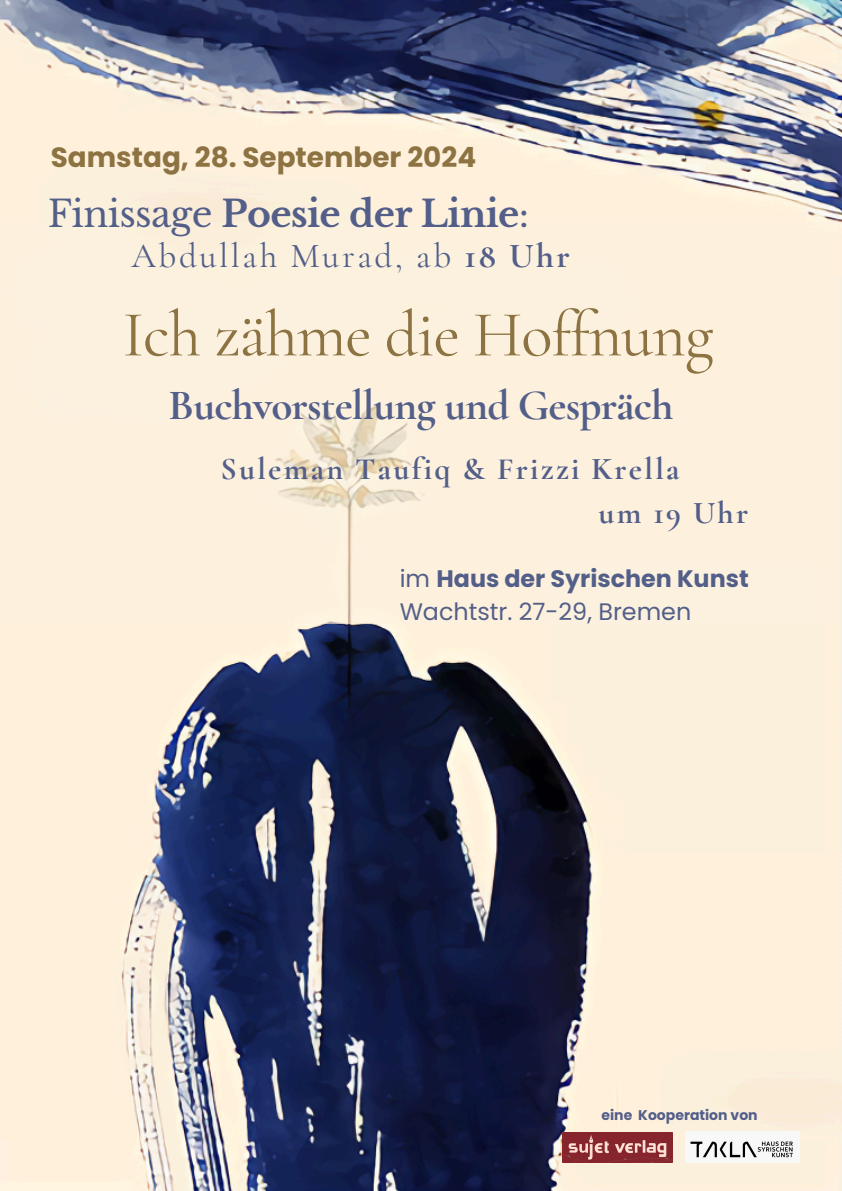
<style>
.page{position:relative;width:842px;height:1191px;background:#fff}
.page>*{position:absolute;margin:0;border:0;box-sizing:border-box;transform-origin:0 0}
.t1{font:65.2px "Cormorant Garamond";letter-spacing:-.02em;color:#8d7342}
.t2{font:700 43.1px "Cormorant Garamond";letter-spacing:-.02em;color:#535f89}
.t3{font:700 36.3px "Libre Baskerville";letter-spacing:-.02em;color:#535f89}
.t4{font:35px "Cormorant Garamond";letter-spacing:.075em;color:#535f89}
.t5{font:700 31.7px/44.2px "Cormorant Garamond";letter-spacing:.075em;color:#535f89}
.t6{font:700 27.8px "Poppins";color:#8d7342}
.t7{font:23.8px/33px "Poppins";color:#535f89}
.t8{font:700 14px "Poppins";color:#535f89}
.s1{font-weight:400}
.s2{font-weight:700}
</style>
<div class="page">
<img style="left:0;top:0;width:842px;height:1190px">
<div style="left:0;top:222px;width:839px;height:401px;background:#fdf3e0"></div>
<img style="left:563px;top:1132px;width:109px;height:30px">
<img style="left:686px;top:1131px;width:114px;height:31px">
<p class="t6" style="left:51px;top:138px;width:427px">Samstag, 28. September 2024</p>
<p class="t3" style="left:48px;top:191px;width:483px"><span class="s1">Finissage</span> Poesie der Linie<span class="s1">:</span></p>
<p class="t4" style="left:132px;top:235px;width:440px">Abdullah Murad, ab <span class="s2">18 Uhr</span></p>
<h1 class="t1" style="left:123px;top:295px;width:593px">Ich zähme die Hoffnung</h1>
<h2 class="t2" style="left:169px;top:378px;width:506px">Buchvorstellung und Gespräch</h2>
<h6 class="t5" style="left:598px;top:446px;width:151px;text-indent:-378px">Suleman Taufiq &amp; Frizzi Krella<br>um 19 Uhr</h6>
<h3 class="t7" style="left:400px;top:561px;width:351px">im <span class="s2">Haus der Syrischen Kunst<br></span>Wachtstr. 27-29, Bremen</h3>
<h4 class="t8" style="left:602px;top:1105px;width:158px">eine Kooperation von</h4>
</div>
